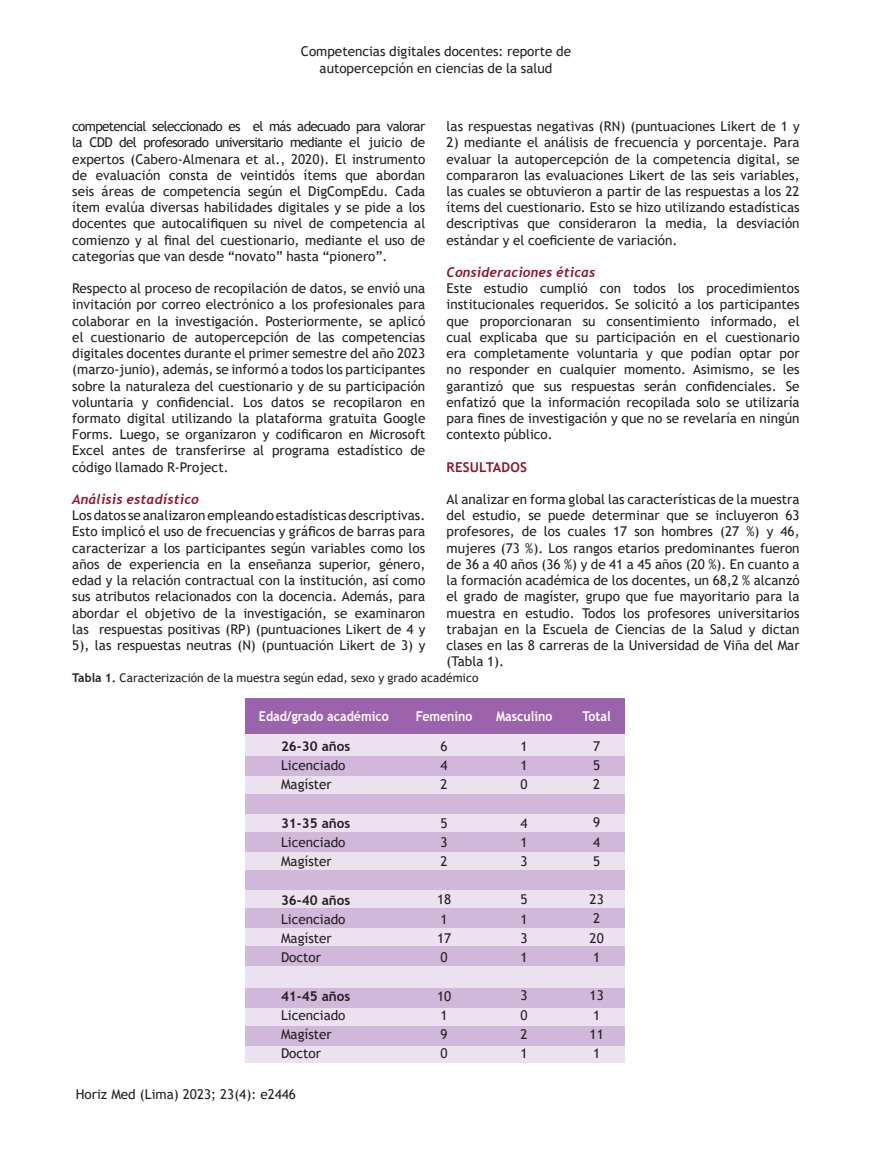
<style>
.page{position:relative;width:872px;height:1149px;background:#fff}
.page>*{position:absolute;margin:0;border:0;box-sizing:border-box;transform-origin:0 0}
.TEXTO_PRINCIPAL_HORI{font:13.5px/16.2px "Trebuchet MS";color:#231f20;text-align:justify}
.ENCABEZADO_AUTOR{font:13.5px/16.2px "Trebuchet MS";color:#231f20;text-align:center}
.t1{font:700 13.5px "Trebuchet MS";color:#fff;scale:.91 1}
.SUBTITULO_minusculas{font:italic 700 13.5px "Trebuchet";letter-spacing:.01em;color:#8e142f}
.SUBTITULO_MINUSCULAS{font:700 13.5px "Trebuchet MS";letter-spacing:.01em;color:#8e142f}
.LEYENDAS_cuadros{font:12px "Trebuchet MS";color:#231f20}
.s1{font-weight:700}
</style>
<div class="page">
<div style="left:245px;top:697px;width:380px;height:364px;background:#ece1ef"></div>
<div style="left:245px;top:794px;width:380px;height:19px;background:#d1b7d9"></div>
<div style="left:245px;top:756px;width:380px;height:19px;background:#d1b7d9"></div>
<div style="left:245px;top:870px;width:380px;height:19px;background:#d1b7d9"></div>
<div style="left:245px;top:832px;width:380px;height:19px;background:#d1b7d9"></div>
<div style="left:245px;top:946px;width:380px;height:19px;background:#d1b7d9"></div>
<div style="left:245px;top:908px;width:380px;height:19px;background:#d1b7d9"></div>
<div style="left:245px;top:988px;width:380px;height:19px;background:#d1b7d9"></div>
<div style="left:245px;top:1026px;width:380px;height:19px;background:#d1b7d9"></div>
<div style="left:245px;top:697px;width:380px;height:36px;background:#9b63ac"></div>
<p class="ENCABEZADO_AUTOR" style="left:301px;top:43px;width:272px">Competencias digitales docentes: reporte de autopercepción en ciencias de la salud</p>
<p class="TEXTO_PRINCIPAL_HORI" style="left:72px;top:118px;width:354px">competencial seleccionado es el más adecuado para valorar la CDD del profesorado universitario mediante el juicio de expertos (Cabero-Almenara et al., 2020). El instrumento de evaluación consta de veintidós ítems que abordan seis áreas de competencia según el DigCompEdu. Cada ítem evalúa diversas habilidades digitales y se pide a los docentes que autocalifiquen su nivel de competencia al comienzo y al final del cuestionario, mediante el uso de categorías que van desde “novato” hasta “pionero”.</p>
<p class="TEXTO_PRINCIPAL_HORI" style="left:72px;top:280px;width:354px">Respecto al proceso de recopilación de datos, se envió una invitación por correo electrónico a los profesionales para colaborar en la investigación. Posteriormente, se aplicó el cuestionario de autopercepción de las competencias digitales docentes durante el primer semestre del año 2023 (marzo-junio), además, se informó a todos los participantes sobre la naturaleza del cuestionario y de su participación voluntaria y confidencial. Los datos se recopilaron en formato digital utilizando la plataforma gratuita Google Forms. Luego, se organizaron y codificaron en Microsoft Excel antes de transferirse al programa estadístico de código llamado R-Project.</p>
<p class="SUBTITULO_minusculas" style="left:72px;top:490px;width:128px">Análisis estadístico</p>
<p class="TEXTO_PRINCIPAL_HORI" style="left:72px;top:507px;width:354px">Los datos se analizaron empleando estadísticas descriptivas.<br>Esto implicó el uso de frecuencias y gráficos de barras para caracterizar a los participantes según variables como los años de experiencia en la enseñanza superior, género, edad y la relación contractual con la institución, así como sus atributos relacionados con la docencia. Además, para abordar el objetivo de la investigación, se examinaron las respuestas positivas (RP) (puntuaciones Likert de 4 y 5), las respuestas neutras (N) (puntuación Likert de 3) y</p>
<p class="TEXTO_PRINCIPAL_HORI" style="left:446px;top:118px;width:354px">las respuestas negativas (RN) (puntuaciones Likert de 1 y</p>
<p class="TEXTO_PRINCIPAL_HORI" style="left:446px;top:134px;width:354px">2) mediante el análisis de frecuencia y porcentaje. Para evaluar la autopercepción de la competencia digital, se compararon las evaluaciones Likert de las seis variables, las cuales se obtuvieron a partir de las respuestas a los 22 ítems del cuestionario. Esto se hizo utilizando estadísticas descriptivas que consideraron la media, la desviación estándar y el coeficiente de variación.</p>
<p class="SUBTITULO_minusculas" style="left:446px;top:263px;width:150px">Consideraciones éticas</p>
<p class="TEXTO_PRINCIPAL_HORI" style="left:446px;top:280px;width:354px">Este estudio cumplió con todos los procedimientos institucionales requeridos. Se solicitó a los participantes que proporcionaran su consentimiento informado, el cual explicaba que su participación en el cuestionario era completamente voluntaria y que podían optar por no responder en cualquier momento. Asimismo, se les garantizó que sus respuestas serán confidenciales. Se enfatizó que la información recopilada solo se utilizaría para fines de investigación y que no se revelaría en ningún contexto público.</p>
<p class="SUBTITULO_MINUSCULAS" style="left:446px;top:458px;width:82px">RESULTADOS</p>
<p class="TEXTO_PRINCIPAL_HORI" style="left:446px;top:491px;width:354px">Al analizar en forma global las características de la muestra del estudio, se puede determinar que se incluyeron 63 profesores, de los cuales 17 son hombres (27 %) y 46, mujeres (73 %). Los rangos etarios predominantes fueron de 36 a 40 años (36 %) y de 41 a 45 años (20 %). En cuanto a la formación académica de los docentes, un 68,2 % alcanzó el grado de magíster, grupo que fue mayoritario para la muestra en estudio. Todos los profesores universitarios trabajan en la Escuela de Ciencias de la Salud y dictan clases en las 8 carreras de la Universidad de Viña del Mar (Tabla 1).</p>
<p class="LEYENDAS_cuadros" style="left:72px;top:670px;width:407px"><span class="s1">Tabla 1.</span> Caracterización de la muestra según edad, sexo y grado académico</p>
<p class="t1" style="left:259px;top:707px;width:144px">Edad/grado académico</p>
<p class="t1" style="left:416px;top:707px;width:64px">Femenino</p>
<p class="t1" style="left:496px;top:707px;width:63px">Masculino</p>
<p class="t1" style="left:582px;top:707px;width:32px">Total</p>
<p class="TEXTO_PRINCIPAL_HORI" style="left:281px;top:736px;width:71px;line-height:19.2px;text-align:left"><span class="s1">26-30 años<br></span>Licenciado<br>Magíster</p>
<p class="TEXTO_PRINCIPAL_HORI" style="left:281px;top:813px;width:71px;line-height:19.2px;text-align:left"><span class="s1">31-35 años<br></span>Licenciado<br>Magíster</p>
<p class="TEXTO_PRINCIPAL_HORI" style="left:281px;top:889px;width:71px;line-height:19.2px;text-align:left"><span class="s1">36-40 años<br></span>Licenciado<br>Magíster<br>Doctor</p>
<p class="TEXTO_PRINCIPAL_HORI" style="left:281px;top:985px;width:71px;line-height:19.2px;text-align:left"><span class="s1">41-45 años<br></span>Licenciado<br>Magíster<br>Doctor</p>
<p class="TEXTO_PRINCIPAL_HORI" style="left:76px;top:1085px;width:222px">Horiz Med (Lima) 2023; 23(4): e2446</p>
<p class="TEXTO_PRINCIPAL_HORI" style="left:440px;top:736px;width:9px;line-height:19.2px">6<br>4<br>2</p>
<p class="TEXTO_PRINCIPAL_HORI" style="left:440px;top:812px;width:9px;line-height:19.2px">5<br>3<br>2</p>
<p class="TEXTO_PRINCIPAL_HORI" style="left:437px;top:889px;width:16px;line-height:19.2px;text-align:left">18<br>1<br>17<br>0</p>
<p class="TEXTO_PRINCIPAL_HORI" style="left:437px;top:985px;width:16px;line-height:19.2px;text-align:left">10<br>1<br>9<br>0</p>
<p class="TEXTO_PRINCIPAL_HORI" style="left:520px;top:736px;width:9px;line-height:19.2px">1<br>1<br>0</p>
<p class="TEXTO_PRINCIPAL_HORI" style="left:520px;top:812px;width:9px;line-height:19.2px">4<br>1<br>3</p>
<p class="TEXTO_PRINCIPAL_HORI" style="left:520px;top:889px;width:9px;line-height:19.2px">5<br>1<br>3<br>1</p>
<p class="TEXTO_PRINCIPAL_HORI" style="left:520px;top:985px;width:9px;line-height:19.2px">3<br>0<br>2<br>1</p>
<p class="TEXTO_PRINCIPAL_HORI" style="left:593px;top:735px;width:9px;line-height:19.2px">7<br>5<br>2</p>
<p class="TEXTO_PRINCIPAL_HORI" style="left:593px;top:812px;width:9px;line-height:19.2px">9<br>4<br>5</p>
<p class="TEXTO_PRINCIPAL_HORI" style="left:589px;top:889px;width:16px;line-height:19.2px;text-align:left">23<br>2<br>20<br>1</p>
<p class="TEXTO_PRINCIPAL_HORI" style="left:589px;top:985px;width:16px;line-height:19.2px;text-align:left">13<br>1<br>11<br>1</p>
</div>
